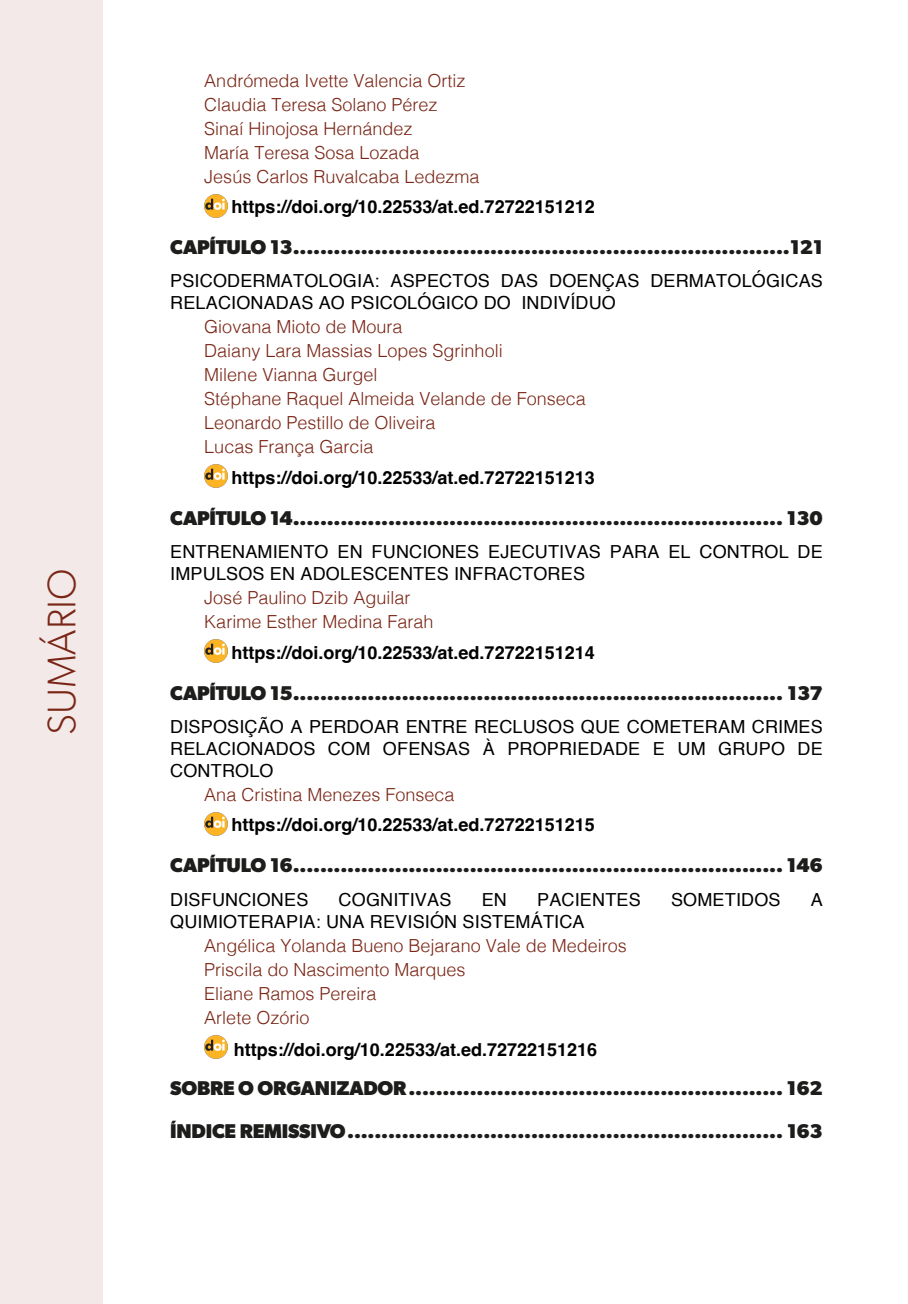
<style>
.page{position:relative;width:908px;height:1304px;background:#fff}
.page>*{position:absolute;margin:0;border:0;box-sizing:border-box;transform-origin:0 0}
.t1{font:300 40px "Gibson";color:#7a2616}
.t2{font:700 20px/43px "Gibson";letter-spacing:-.01em;color:#1d1d1b}
.t3{font:300 18px/24px "Helvetica";color:#7a2616}
.t4{font:18px/22px "Helvetica";letter-spacing:.01em;color:#000}
.t5{font:700 18px "Helvetica";color:#000}
.s1{color:#fff}
</style>
<div class="page">
<div style="left:0;top:0;width:103px;height:1304px;background:#f2e9e8"></div>
<img style="left:204px;top:194px;width:23px;height:23px">
<img style="left:204px;top:465px;width:23px;height:23px">
<img style="left:204px;top:640px;width:23px;height:23px">
<img style="left:204px;top:812px;width:23px;height:23px">
<img style="left:204px;top:1035px;width:23px;height:23px">
<h1 class="t1" style="left:37px;top:735px;width:167px;rotate:-90deg">SUMÁRIO</h1>
<p class="t3" style="left:204px;top:67px;width:277px">Andrómeda Ivette Valencia Ortiz<br>Claudia Teresa Solano Pérez<br>Sinaí Hinojosa Hernández<br>María Teresa Sosa Lozada<br>Jesús Carlos Ruvalcaba Ledezma</p>
<p class="t5" style="left:231px;top:196px;width:365px">https://doi.org/10.22533/at.ed.72722151212</p>
<p class="t2" style="left:170px;top:225px;width:653px">CAPÍTULO 13.........................................................................121</p>
<p class="t4" style="left:170px;top:271px;width:653px">PSICODERMATOLOGIA: ASPECTOS DAS DOENÇAS DERMATOLÓGICAS<br>RELACIONADAS AO PSICOLÓGICO DO INDIVÍDUO</p>
<p class="t3" style="left:204px;top:314px;width:383px">Giovana Mioto de Moura<br>Daiany Lara Massias Lopes Sgrinholi<br>Milene Vianna Gurgel<br>Stéphane Raquel Almeida Velande de Fonseca<br>Leonardo Pestillo de Oliveira<br>Lucas França Garcia</p>
<p class="t5" style="left:231px;top:466px;width:365px">https://doi.org/10.22533/at.ed.72722151213</p>
<p class="t2" style="left:170px;top:496px;width:653px">CAPÍTULO 14........................................................................ 130</p>
<p class="t4" style="left:170px;top:541px;width:653px">ENTRENAMIENTO EN FUNCIONES EJECUTIVAS PARA EL CONTROL DE<br>IMPULSOS EN ADOLESCENTES INFRACTORES</p>
<p class="t3" style="left:204px;top:584px;width:231px">José Paulino Dzib Aguilar<br>Karime Esther Medina Farah</p>
<p class="t5" style="left:231px;top:641px;width:365px">https://doi.org/10.22533/at.ed.72722151214</p>
<p class="t2" style="left:170px;top:671px;width:653px">CAPÍTULO 15........................................................................ 137</p>
<p class="t4" style="left:170px;top:716px;width:653px;text-align:justify">DISPOSIÇÃO A PERDOAR ENTRE RECLUSOS QUE COMETERAM CRIMES RELACIONADOS COM OFENSAS À PROPRIEDADE E UM GRUPO DE CONTROLO</p>
<p class="t3" style="left:204px;top:781px;width:252px">Ana Cristina Menezes Fonseca</p>
<p class="t5" style="left:231px;top:814px;width:365px">https://doi.org/10.22533/at.ed.72722151215</p>
<p class="t2" style="left:170px;top:843px;width:653px">CAPÍTULO 16........................................................................ 146</p>
<p class="t4" style="left:170px;top:889px;width:139px">DISFUNCIONES</p>
<p class="t4" style="left:338px;top:889px;width:114px">COGNITIVAS</p>
<p class="t4" style="left:481px;top:889px;width:27px">EN</p>
<p class="t4" style="left:537px;top:889px;width:105px">PACIENTES</p>
<p class="t4" style="left:670px;top:889px;width:111px">SOMETIDOS</p>
<p class="t4" style="left:810px;top:889px;width:14px">A</p>
<p class="t4" style="left:170px;top:911px;width:415px">QUIMIOTERAPIA: UNA REVISIÓN SISTEMÁTICA</p>
<p class="t3" style="left:204px;top:932px;width:424px">Angélica Yolanda Bueno Bejarano Vale de Medeiros<br>Priscila do Nascimento Marques<br>Eliane Ramos Pereira<br>Arlete Ozório</p>
<p class="t5" style="left:234px;top:1038px;width:375px">https://doi.org/10.22533/at.ed.72722151216<span class="s1">0</span></p>
<p class="t2" style="left:170px;top:1066px;width:653px">SOBRE O ORGANIZADOR....................................................... 162<br>ÍNDICE REMISSIVO................................................................ 163</p>
</div>
